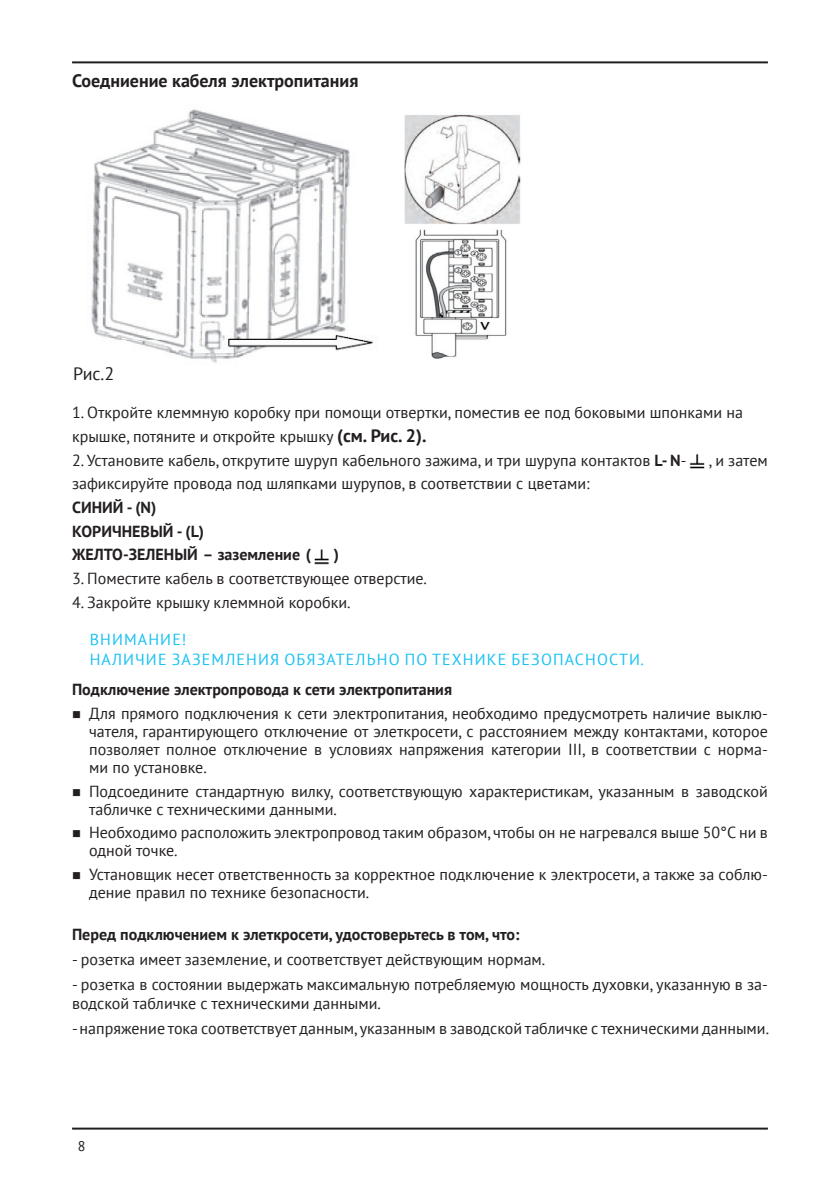
<style>
.page{position:relative;width:840px;height:1191px;background:#fff}
.page>*{position:absolute;margin:0;border:0;box-sizing:border-box;transform-origin:0 0}
.t1{font:700 18px "PT Sans";color:#231f20}
.t2{font:18px "PT Sans";color:#231f20}
.t3{font:16px/18px "PT Sans";color:#231f20}
.t4{font:700 16px/23.6px "PT Sans";color:#231f20}
.t5{font:16px/20px "PT Sans";letter-spacing:.07em;color:#1ac1f3}
.t6{font:14px "PT Sans";color:#231f20}
.s1{font-weight:700;font-size:18px}
.s2{font-weight:700}
</style>
<div class="page">
<hr style="left:72px;top:61px;width:695px;height:2px;background:#231f20">
<hr style="left:72px;top:1127px;width:695px;height:2px;background:#231f20">
<img style="left:689px;top:454px;width:15px;height:15px">
<img style="left:404px;top:114px;width:117px;height:245px">
<img style="left:91px;top:109px;width:283px;height:254px">
<img style="left:314px;top:549px;width:15px;height:16px">
<p class="t1" style="left:72px;top:69px;width:288px">Соедниение кабеля электропитания</p>
<p class="t2" style="left:73px;top:362px;width:43px">Рис.2</p>
<p class="t3" style="left:72px;top:400px;width:672px;line-height:23.6px">1. Откройте клеммную коробку при помощи отвертки, поместив ее под боковыми шпонками на крышке, потяните и откройте крышку <span class="s1">(см. Рис. 2).</span></p>
<p class="t3" style="left:72px;top:450px;width:615px">2. Установите кабель, открутите шуруп кабельного зажима, и три шурупа контактов <span class="s2">L- N</span>-</p>
<p class="t3" style="left:708px;top:450px;width:61px">, и затем</p>
<p class="t3" style="left:72px;top:474px;width:518px">зафиксируйте провода под шляпками шурупов, в соответствии с цветами:</p>
<p class="t4" style="left:72px;top:495px;width:86px">СИНИЙ - (N)<br>КОРИ</p>
<p class="t4" style="left:112px;top:519px;width:40px">ЧНЕВЫЙ</p>
<p class="t4" style="left:72px;top:519px;width:240px;text-align:center">- (L)<br>ЖЕЛТО-ЗЕЛЕНЫЙ – заземление (</p>
<p class="t4" style="left:333px;top:542px;width:7px">)</p>
<p class="t3" style="left:72px;top:569px;width:356px">3. П оместите кабель в соответствующее отверстие.</p>
<p class="t3" style="left:72px;top:592px;width:280px">4. Закройте крышку клеммной коробки.</p>
<p class="t5" style="left:90px;top:628px;width:555px">Внимание!<br>наличие заземления обязательно по технике безопасности.</p>
<p class="t4" style="left:72px;top:677px;width:381px">Подключение электропровода к сети электропитания</p>
<p class="t3" style="left:89px;top:704px;width:680px;text-align:justify">Для прямого подключения к сети электропитания, необходимо предусмотреть наличие выклю&shy;чателя, гарантирующего отключение от элеткросети, с расстоянием между контактами, которое позволяет полное отключение в условиях напряжения категории III, в соответствии с норма&shy;ми по установке.</p>
<p class="t3" style="left:89px;top:781px;width:680px">П одсоедините стандартную вилку, соответствующую характеристикам, указанным в заводской табличке с техническими данными.</p>
<p class="t3" style="left:89px;top:823px;width:680px">Н еобходимо расположить электропровод таким образом, чтобы он не нагревался выше 50°C ни в одной точке.</p>
<p class="t3" style="left:89px;top:865px;width:680px">Установщик несет ответственность за корректное подключение к электросети, а также за соблю&shy;дение правил по технике безопасности.</p>
<p class="t4" style="left:72px;top:922px;width:448px">Перед подключением к элеткросети, удостоверьтесь в том, что:</p>
<p class="t3" style="left:72px;top:949px;width:474px">- розетка имеет заземление, и соответствует действующим нормам.</p>
<p class="t3" style="left:72px;top:974px;width:697px;line-height:19.2px">- розетка в состоянии выдержать максимальную потребляемую мощность духовки, указанную в за&shy;водской табличке с техническими данными.</p>
<p class="t3" style="left:72px;top:1018px;width:698px">- напряжение тока соответствует данным, указанным в заводской табличке с техническими данными.</p>
<p class="t6" style="left:78px;top:1136px;width:9px">8</p>
</div>
